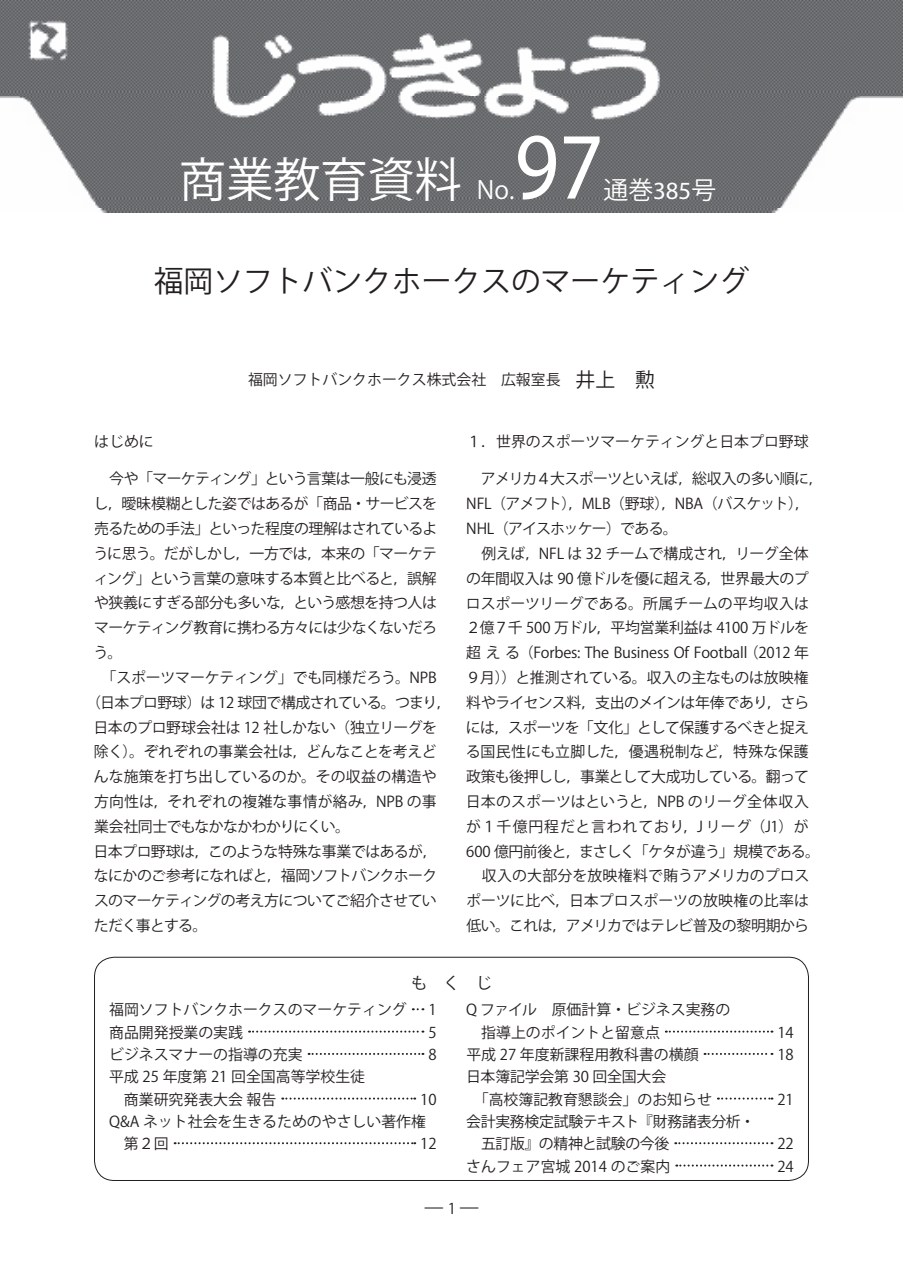
<style>
.page{position:relative;width:903px;height:1275px;background:#fff}
.page>*{position:absolute;margin:0;border:0;box-sizing:border-box;transform-origin:0 0}
.t1{font:95.55px "Myriad Pro";color:#fff;scale:.91 1}
.t2{font:47.07px "Koz Go Pr 6 N";color:#fff}
.t3{font:29.75px "Koz Go Pr 6 N";color:#231f20}
.t4{font:24.85px "Koz Go Pr 6 N";color:#fff}
.t5{font:17.32px "Koz Go Pr 6 N";color:#231f20}
.t6{font:16.1px "Koz Go Pr 6 N";color:#231f20}
.t7{font:14.88px/24.8px "Koz Go Pr 6 N";letter-spacing:-.015em;color:#231f20}
.t8{font:14.88px "Koz Go Pr 6 N";letter-spacing:-.04em;color:#231f20}
.t9{font:14.88px "Koz Go Pr 6 N";letter-spacing:-.035em;color:#231f20}
.t10{font:14.88px "Koz Go Pr 6 N";letter-spacing:-.045em;color:#231f20}
.t11{font:14.88px "Koz Go Pr 6 N";letter-spacing:.01em;color:#231f20}
.t12{font:14.88px "Koz Go Pr 6 N";letter-spacing:.005em;color:#231f20}
.t13{font:14.88px "Koz Go Pr 6 N";letter-spacing:-.055em;color:#231f20}
.s1{font-size:24.85px}
.s2{font-family:"Myriad Pro"}
.s3{font-size:19.78px}
.s4{font-size:14.88px}
</style>
<div class="page">
<img style="left:0;top:0;width:903px;height:212px">
<div style="left:94px;top:957px;width:715px;height:224px;border:1px solid #231f20;border-radius:20px"></div>
<svg style="left:413px;top:1008px;width:10px;height:2px"></svg>
<svg style="left:249px;top:1031px;width:174px;height:2px"></svg>
<svg style="left:309px;top:1053px;width:114px;height:2px"></svg>
<svg style="left:282px;top:1097px;width:133px;height:2px"></svg>
<svg style="left:175px;top:1142px;width:240px;height:2px"></svg>
<svg style="left:666px;top:1031px;width:106px;height:2px"></svg>
<svg style="left:704px;top:1053px;width:68px;height:2px"></svg>
<svg style="left:718px;top:1097px;width:54px;height:2px"></svg>
<svg style="left:675px;top:1142px;width:97px;height:2px"></svg>
<svg style="left:676px;top:1164px;width:96px;height:2px"></svg>
<p class="t1" style="left:514px;top:108px;width:99px">97</p>
<p class="t2" style="left:179px;top:153px;width:337px">商業教育資料 <span class="s1">No.</span></p>
<p class="t4" style="left:603px;top:175px;width:114px">通巻<span class="s2">385</span>号</p>
<p class="t3" style="left:154px;top:264px;width:597px">福岡ソフトバンクホークスのマーケティング</p>
<p class="t7" style="left:248px;top:368px;width:408px">福岡ソフトバンクホークス株式会社　広報室長　<span class="s3">井上　勲</span></p>
<p class="t7" style="left:94px;top:430px;width:61px">はじめに</p>
<p class="t10" style="left:94px;top:471px;width:344px">　今や「マーケティング」という言葉は一般にも浸透</p>
<p class="t8" style="left:94px;top:495px;width:345px">し，曖昧模糊とした姿ではあるが「商品・サービスを</p>
<p class="t8" style="left:94px;top:520px;width:345px">売るための手法」といった程度の理解はされているよ</p>
<p class="t9" style="left:94px;top:545px;width:345px">うに思う。だがしかし，一方では，本来の「マーケテ</p>
<p class="t8" style="left:94px;top:570px;width:344px">ィング」という言葉の意味する本質と比べると，誤解</p>
<p class="t9" style="left:94px;top:595px;width:344px">や狭義にすぎる部分も多いな，という感想を持つ人は</p>
<p class="t9" style="left:94px;top:619px;width:345px">マーケティング教育に携わる方々には少なくないだろ</p>
<p class="t7" style="left:94px;top:640px;width:30px">う。</p>
<p class="t7" style="left:94px;top:665px;width:344px">　「スポーツマーケティング」でも同様だろう。NPB</p>
<p class="t8" style="left:86px;top:694px;width:366px">（日本プロ野球）は 12 球団で構成されている。つまり，</p>
<p class="t7" style="left:94px;top:715px;width:345px">日本のプロ野球会社は 12 社しかない（独立リーグを</p>
<p class="t7" style="left:94px;top:740px;width:344px">除く）。ぞれぞれの事業会社は，どんなことを考えど</p>
<p class="t12" style="left:94px;top:768px;width:344px">んな施策を打ち出しているのか。その収益の構造や</p>
<p class="t11" style="left:94px;top:793px;width:344px">方向性は，それぞれの複雑な事情が絡み，NPB の事</p>
<p class="t8" style="left:94px;top:818px;width:257px">業会社同士でもなかなかわかりにくい。</p>
<p class="t9" style="left:94px;top:843px;width:345px">日本プロ野球は，このような特殊な事業ではあるが，</p>
<p class="t8" style="left:94px;top:867px;width:345px">なにかのご参考になればと，福岡ソフトバンクホーク</p>
<p class="t8" style="left:94px;top:892px;width:344px">スのマーケティングの考え方についてご紹介させてい</p>
<p class="t13" style="left:94px;top:917px;width:115px">ただく事とする。</p>
<p class="t7" style="left:466px;top:430px;width:344px">１．世界のスポーツマーケティングと日本プロ野球</p>
<p class="t7" style="left:466px;top:467px;width:359px">　アメリカ４大スポーツといえば，総収入の多い順に，<br>NFL（アメフト），MLB（野球），NBA（バスケット），<br>NHL（アイスホッケー）である。<br>　例えば，NFL は 32 チームで構成され，リーグ全体の年間収入は 90 億ドルを優に超える，世界最大のプロスポーツリーグである。所属チームの平均収入は<br>２億７千 500 万ドル，平均営業利益は 4100 万ドルを超える（Forbes: The Business Of Football （2012 年<br>９月））と推測されている。収入の主なものは放映権料やライセンス料，支出のメインは年俸であり，さらには，スポーツを「文化」として保護するべきと捉える国民性にも立脚した，優遇税制など，特殊な保護政策も後押しし，事業として大成功している。翻って日本のスポーツはというと，NPB のリーグ全体収入が１千億円程だと言われており，J リーグ（J1）が<br>600 億円前後と，まさしく「ケタが違う」規模である。　収入の大部分を放映権料で賄うアメリカのプロスポーツに比べ，日本プロスポーツの放映権の比率は低い。これは，アメリカではテレビ普及の黎明期から</p>
<p class="t6" style="left:411px;top:973px;width:82px">も　く　じ</p>
<p class="t7" style="left:109px;top:998px;width:299px">福岡ソフトバンクホークスのマーケティング</p>
<p class="t7" style="left:428px;top:998px;width:10px">1</p>
<p class="t7" style="left:109px;top:1020px;width:135px">商品開発授業の実践</p>
<p class="t7" style="left:428px;top:1020px;width:10px">5</p>
<p class="t7" style="left:109px;top:1042px;width:195px">ビジネスマナーの指導の充実</p>
<p class="t7" style="left:428px;top:1042px;width:10px">8</p>
<p class="t7" style="left:109px;top:1066px;width:258px;line-height:22.4px">平成 25 年度第 21 回全国高等学校生徒　商業研究発表大会 報告</p>
<p class="t7" style="left:109px;top:1088px;width:329px;line-height:22.4px;text-indent:311px">10<br>Q&amp;A ネット社会を生きるためのやさしい著作権　第２回</p>
<p class="t7" style="left:420px;top:1132px;width:18px">12</p>
<p class="t7" style="left:466px;top:999px;width:266px;line-height:22.4px">Q ファイル　原価計算・ビジネス実務の　指導上のポイントと留意点</p>
<p class="t7" style="left:777px;top:1020px;width:18px">14</p>
<p class="t7" style="left:466px;top:1042px;width:234px">平成 27 年度新課程用教科書の横顔</p>
<p class="t7" style="left:777px;top:1042px;width:18px">18</p>
<p class="t7" style="left:466px;top:1066px;width:247px;line-height:22.4px">日本簿記学会第 30 回全国大会<br>　「高校簿記教育懇談会」のお知らせ</p>
<p class="t7" style="left:777px;top:1087px;width:18px">21</p>
<p class="t7" style="left:466px;top:1110px;width:290px;line-height:22.4px">会計実務検定試験テキスト『財務諸表分析・　五訂版』の精神と試験の今後</p>
<p class="t7" style="left:777px;top:1132px;width:18px">22</p>
<p class="t7" style="left:466px;top:1154px;width:205px">さんフェア宮城 2014 のご案内</p>
<p class="t7" style="left:777px;top:1154px;width:18px">24</p>
<p class="t5" style="left:424px;top:1197px;width:56px">— <span class="s4">1</span> —</p>
</div>
